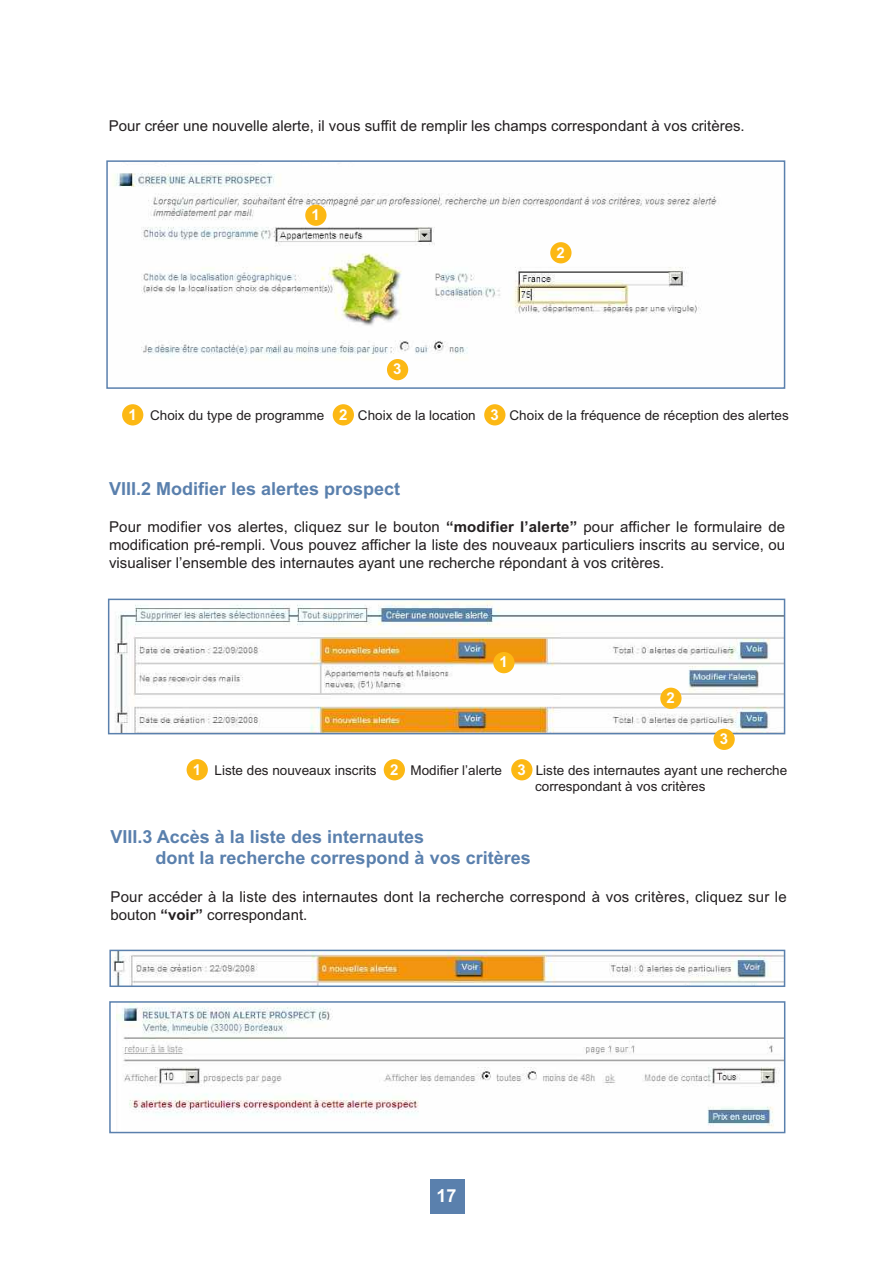
<style>
.page{position:relative;width:893px;height:1263px;background:#fff}
.page>*{position:absolute;margin:0;border:0;box-sizing:border-box;transform-origin:0 0}
.t1{font:700 18px/21.6px "Arial";color:#5a80ad}
.t2{font:700 18px "Arial";color:#fff}
.t3{font:15px/18px "Arial";color:#231f20;text-align:justify}
.t4{font:700 15px "Arial";color:#fff}
.t5{font:13.5px/16.4px "Arial";color:#231f20}
.s1{font-weight:700}
.s2{font-weight:700;font-size:15px;color:#fff}
</style>
<div class="page">
<div style="left:430px;top:1179px;width:34px;height:34px;background:#5a80ad"></div>
<img style="left:113px;top:173px;width:604px;height:208px">
<div style="left:106px;top:160px;width:679px;height:229px;border:2px solid #5a80ad"></div>
<div style="left:122px;top:404px;width:21px;height:21px;background:#fcb814;border-radius:50%"></div>
<div style="left:333px;top:404px;width:21px;height:21px;background:#fcb814;border-radius:50%"></div>
<div style="left:484px;top:404px;width:21px;height:21px;background:#fcb814;border-radius:50%"></div>
<div style="left:305px;top:205px;width:21px;height:21px;background:#fcb814;border-radius:50%"></div>
<div style="left:550px;top:242px;width:21px;height:21px;background:#fcb814;border-radius:50%"></div>
<div style="left:387px;top:359px;width:21px;height:21px;background:#fcb814;border-radius:50%"></div>
<img style="left:115px;top:602px;width:667px;height:129px">
<div style="left:108px;top:599px;width:677px;height:135px;border:2px solid #5a80ad"></div>
<div style="left:493px;top:652px;width:21px;height:21px;background:#fcb814;border-radius:50%"></div>
<div style="left:660px;top:688px;width:21px;height:21px;background:#fcb814;border-radius:50%"></div>
<div style="left:713px;top:729px;width:22px;height:21px;background:#fcb814;border-radius:50%"></div>
<img style="left:112px;top:953px;width:670px;height:31px">
<div style="left:109px;top:950px;width:676px;height:37px;border:2px solid #5a80ad"></div>
<img style="left:116px;top:1004px;width:666px;height:124px">
<div style="left:109px;top:1001px;width:676px;height:132px;border:2px solid #5a80ad"></div>
<div style="left:187px;top:759px;width:21px;height:21px;background:#fcb814;border-radius:50%"></div>
<div style="left:384px;top:759px;width:21px;height:21px;background:#fcb814;border-radius:50%"></div>
<div style="left:511px;top:759px;width:21px;height:21px;background:#fcb814;border-radius:50%"></div>
<p class="t3" style="left:109px;top:117px;width:637px">Pour créer une nouvelle alerte, il vous suffit de remplir les champs correspondant à vos critères.</p>
<p class="t4" style="left:312px;top:206px;width:10px">1</p>
<p class="t4" style="left:393px;top:360px;width:10px">3</p>
<p class="t4" style="left:557px;top:244px;width:10px">2</p>
<p class="t4" style="left:128px;top:406px;width:10px">1</p>
<p class="t4" style="left:339px;top:406px;width:10px">2</p>
<p class="t4" style="left:490px;top:406px;width:10px">3</p>
<p class="t5" style="left:150px;top:407px;width:176px">Choix du type de programme</p>
<p class="t5" style="left:358px;top:407px;width:119px">Choix de la location</p>
<p class="t5" style="left:510px;top:407px;width:281px">Choix de la fréquence de réception des alertes</p>
<p class="t1" style="left:109px;top:478px;width:293px">VIII.2 Modifier les alertes prospect</p>
<p class="t3" style="left:109px;top:518px;width:678px">Pour modifier vos alertes, cliquez sur le bouton <span class="s1">“modifier l’alerte”</span> pour afficher le formulaire de modification pré-rempli. Vous pouvez afficher la liste des nouveaux particuliers inscrits au service, ou visualiser l’ensemble des internautes ayant une recherche répondant à vos critères.</p>
<p class="t4" style="left:500px;top:653px;width:10px">1</p>
<p class="t4" style="left:667px;top:689px;width:10px">2</p>
<p class="t4" style="left:720px;top:730px;width:10px">3</p>
<p class="t5" style="left:535px;top:762px;width:254px;text-indent:-342px"><span class="s2">1</span> Liste des nouveaux inscrits <span class="s2">2</span> Modifier l’alerte <span class="s2">3</span> Liste des internautes ayant une recherche correspondant à vos critères</p>
<p class="t1" style="left:156px;top:826px;width:377px;text-indent:-45px">VIII.3 Accès à la liste des internautes<br>dont la recherche correspond à vos critères</p>
<p class="t3" style="left:111px;top:887px;width:678px">Pour accéder à la liste des internautes dont la recherche correspond à vos critères, cliquez sur le bouton <span class="s1">“voir”</span> correspondant.</p>
<p class="t2" style="left:436px;top:1185px;width:22px">17</p>
</div>
